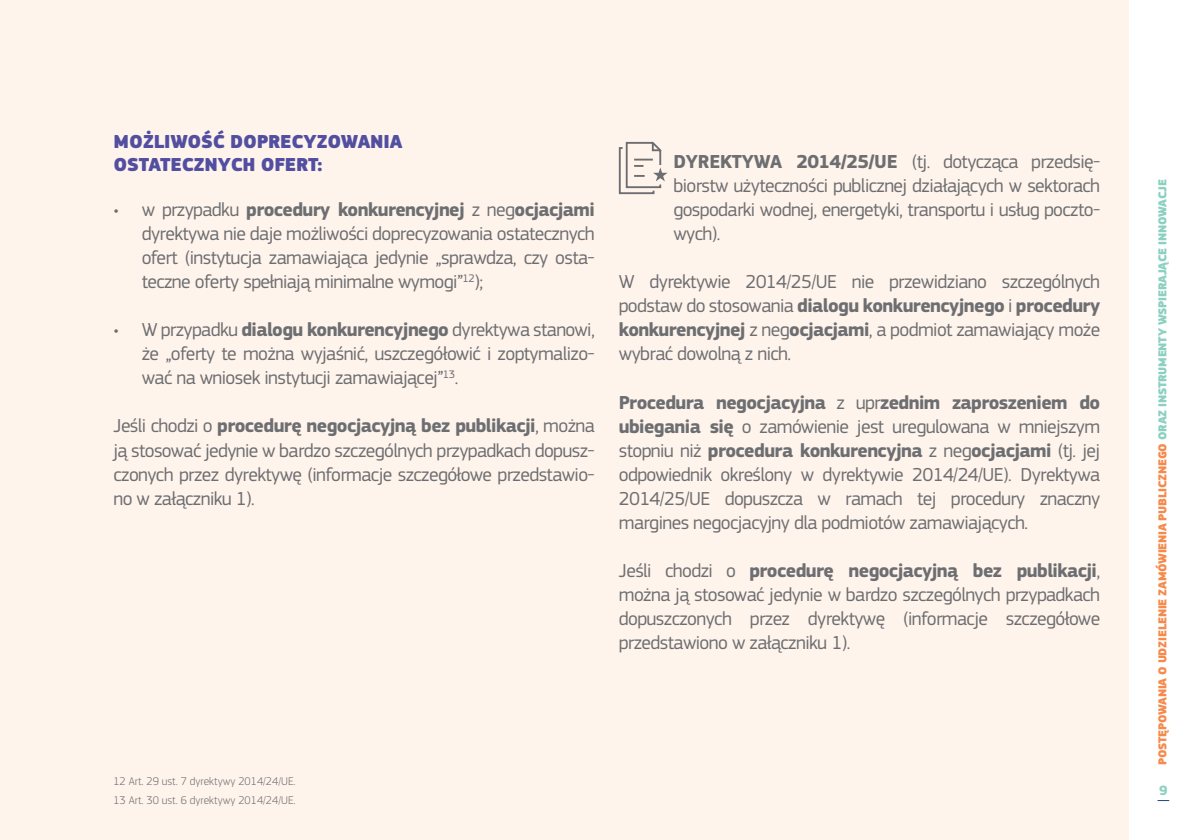
<style>
.page{position:relative;width:1191px;height:840px;background:#fff}
.page>*{position:absolute;margin:0;border:0;box-sizing:border-box;transform-origin:0 0}
.t1{font:19.6px/24px "EC Square Sans Pro";letter-spacing:-.03em;color:#6d6e71;text-align:justify}
.t2{font:900 19.6px/23.4px "EC Square Sans Pro Extra";letter-spacing:-.01em;color:#524fa1}
.t3{font:700 14px "EC Square Sans Pro";color:#8bd0c0}
.t4{font:900 12px "EC Square Sans Pro Extra";letter-spacing:-.02em;color:#f68a4c}
.t5{font:300 11.6px/19.4px "EC Square Sans Pro";color:#6d6e71}
.s1{font-weight:700}
.s2{color:#8bd0c0}
</style>
<div class="page">
<div style="left:0;top:0;width:1128px;height:839px;background:#fff4ec"></div>
<svg style="left:618px;top:141px;width:49px;height:54px"></svg>
<p class="t2" style="left:114px;top:130px;width:290px">MOŻLIWOŚĆ DOPRECYZOWANIA<br>OSTATECZNYCH OFERT:</p>
<p class="t1" style="left:142px;top:198px;width:454px;text-indent:-28px">• w przypadku <span class="s1">procedury konkurencyjnej</span> z neg<span class="s1">ocjacjami </span>dyrektywa nie daje możliwości doprecyzowania ostatecznych ofert (instytucja zamawiająca jedynie „sprawdza, czy osta&shy;teczne oferty spełniają minimalne wymogi”<sup>12</sup>);</p>
<p class="t1" style="left:142px;top:318px;width:454px;text-indent:-28px">• W przypadku <span class="s1">dialogu konkurencyjnego</span> dyrektywa stanowi, że „oferty te można wyjaśnić, uszczegółowić i zoptymalizo&shy;wać na wniosek instytucji zamawiającej”<sup>13</sup>.</p>
<p class="t1" style="left:113px;top:414px;width:483px">Jeśli chodzi o <span class="s1">procedurę negocjacyjną bez publikacji</span>, można ją stosować jedynie w bardzo szczególnych przypadkach dopusz&shy;czonych przez dyrektywę (informacje szczegółowe przedstawio&shy;no w załączniku 1).</p>
<p class="t1" style="left:673px;top:150px;width:428px"><span class="s1">DYREKTYWA 2014/25/UE</span> (tj. dotycząca przedsię&shy;biorstw użyteczności publicznej działających w sektorach gospodarki wodnej, energetyki, transportu i usług poczto&shy;wych).</p>
<p class="t1" style="left:619px;top:270px;width:483px">W dyrektywie 2014/25/UE nie przewidziano szczególnych podstaw do stosowania <span class="s1">dialogu konkurencyjnego</span> i <span class="s1">procedury konkurencyjnej</span> z neg<span class="s1">ocjacjami</span>, a podmiot zamawiający może wybrać dowolną z nich.</p>
<p class="t1" style="left:619px;top:390px;width:483px"><span class="s1">Procedura negocjacyjna</span> z upr<span class="s1">zednim zaproszeniem do ubiegania się</span> o zamówienie jest uregulowana w mniejszym stopniu niż <span class="s1">procedura konkurencyjna</span> z neg<span class="s1">ocjacjami</span> (tj. jej odpowiednik określony w dyrektywie 2014/24/UE). Dyrektywa 2014/25/UE dopuszcza w ramach tej procedury znaczny margines negocjacyjny dla podmiotów zamawiających.</p>
<p class="t1" style="left:619px;top:558px;width:483px">Jeśli chodzi o <span class="s1">procedurę negocjacyjną bez publikacji</span>, można ją stosować jedynie w bardzo szczególnych przypadkach dopuszczonych przez dyrektywę (informacje szczegółowe przedstawiono w załączniku 1).</p>
<p class="t5" style="left:113px;top:770px;width:184px">12 Art. 29 ust. 7 dyrektywy 2014/24/UE.<br>13 Art. 30 ust. 6 dyrektywy 2014/24/UE.</p>
<p class="t4" style="left:1155px;top:764px;width:587px;rotate:-90deg">POSTĘPOWANIA O UDZIELENIE ZAMÓWIENIA PUBLICZNEGO <span class="s2">ORAZ INSTRUMENTY WSPIERAJĄCE INNOWACJE</span></p>
<p class="t3" style="left:1159px;top:781px;width:10px">9</p>
</div>
